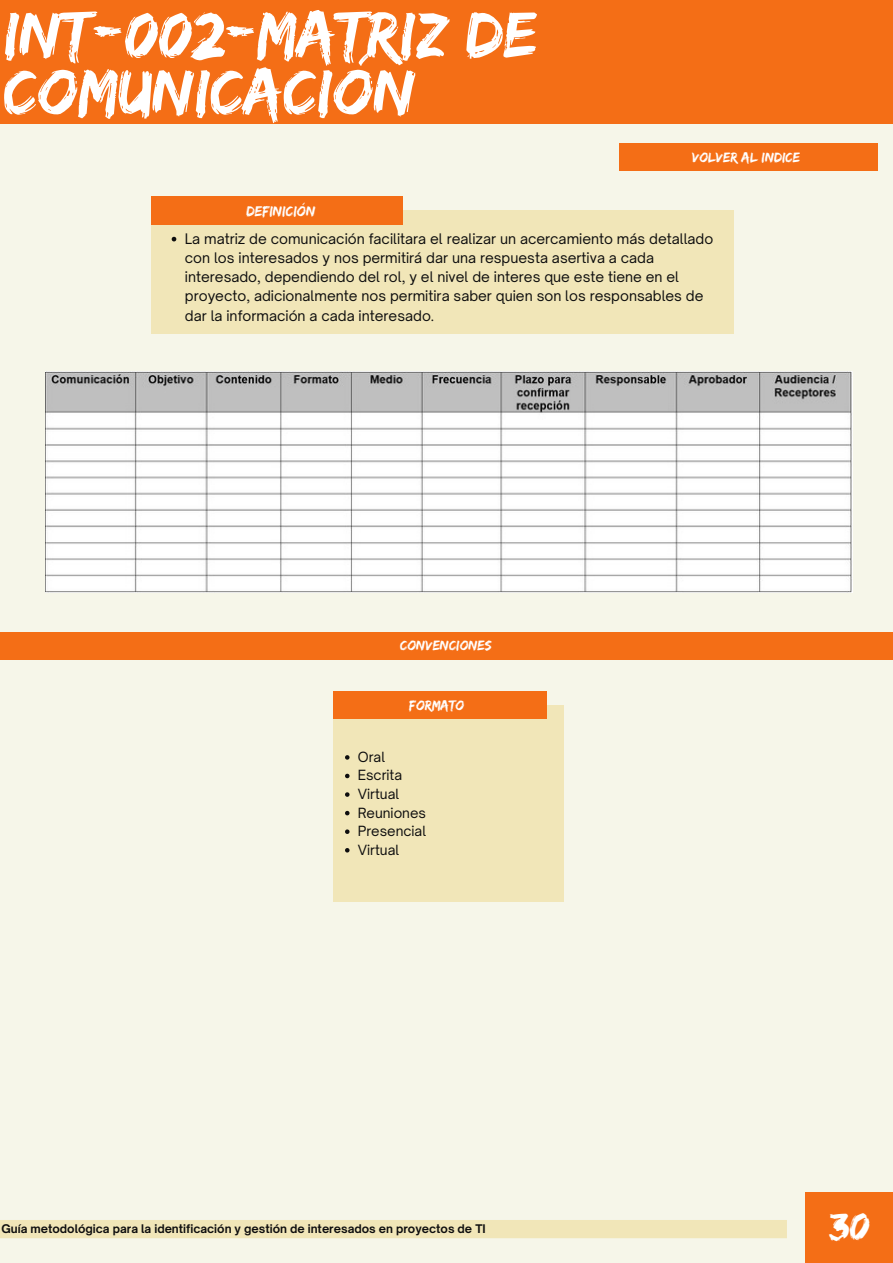
<style>
.page{position:relative;width:893px;height:1263px;background:#f6f6e9}
.page>*{position:absolute;margin:0;border:0;box-sizing:border-box;transform-origin:0 0}
.t1{font:67.2px/57.4px "Edo";color:#fff}
.t2{font:40.12px "Edo";color:#fff}
.t3{font:15px "Edo";color:#fff}
.t4{font:14.48px "Edo";color:#fff}
.t5{font:13.95px/19.2px "Open Sauce One";color:#0e0e0e}
.t6{font:13.42px/18.6px "Open Sauce One";color:#0e0e0e}
.t7{font:700 11.4px "Open Sauce One";color:#0e0e0e}
</style>
<div class="page">
<div style="left:0;top:0;width:893px;height:123px;background:#f46e16"></div>
<div style="left:0;top:1220px;width:787px;height:18px;background:#f1e6b8"></div>
<div style="left:805px;top:1192px;width:88px;height:71px;background:#f46e16"></div>
<img style="left:45px;top:372px;width:807px;height:220px">
<div style="left:333px;top:705px;width:230px;height:197px;background:#f1e6b8"></div>
<div style="left:333px;top:692px;width:214px;height:27px;background:#f46e16"></div>
<svg style="left:345px;top:755px;width:4px;height:5px"></svg>
<svg style="left:345px;top:774px;width:4px;height:4px"></svg>
<svg style="left:345px;top:792px;width:4px;height:5px"></svg>
<svg style="left:345px;top:811px;width:4px;height:4px"></svg>
<svg style="left:345px;top:829px;width:4px;height:5px"></svg>
<svg style="left:345px;top:848px;width:4px;height:4px"></svg>
<div style="left:0;top:632px;width:893px;height:27px;background:#f46e16"></div>
<div style="left:619px;top:143px;width:259px;height:28px;background:#f46e16"></div>
<div style="left:151px;top:210px;width:582px;height:124px;background:#f1e6b8"></div>
<div style="left:151px;top:197px;width:251px;height:28px;background:#f46e16"></div>
<svg style="left:172px;top:237px;width:4px;height:4px"></svg>
<h1 class="t1" style="left:4px;top:4px;width:535px">INT-002-MATRIZ DE<br>COMUNICACIÓN</h1>
<p class="t3" style="left:246px;top:202px;width:70px">DEFINICIÓN</p>
<p class="t4" style="left:692px;top:149px;width:109px">VOLVER AL INDICE</p>
<p class="t5" style="left:185px;top:229px;width:530px">La matriz de comunicación facilitara el realizar un acercamiento más detallado con los interesados y nos permitirá dar una respuesta asertiva a cada interesado, dependiendo del rol, y el nivel de interes que este tiene en el proyecto, adicionalmente nos permitira saber quien son los responsables de dar la información a cada interesado.</p>
<p class="t4" style="left:400px;top:637px;width:93px">CONVENCIONES</p>
<p class="t4" style="left:409px;top:697px;width:57px">FORMATO</p>
<p class="t6" style="left:358px;top:747px;width:70px">Oral<br>Escrita<br>Virtual<br>Reuniones<br>Presencial<br>Virtual</p>
<p class="t7" style="left:1px;top:1222px;width:486px">Guía metodológica para la identificación y gestión de interesados en proyectos de TI</p>
<h2 class="t2" style="left:828px;top:1202px;width:43px">30</h2>
</div>
